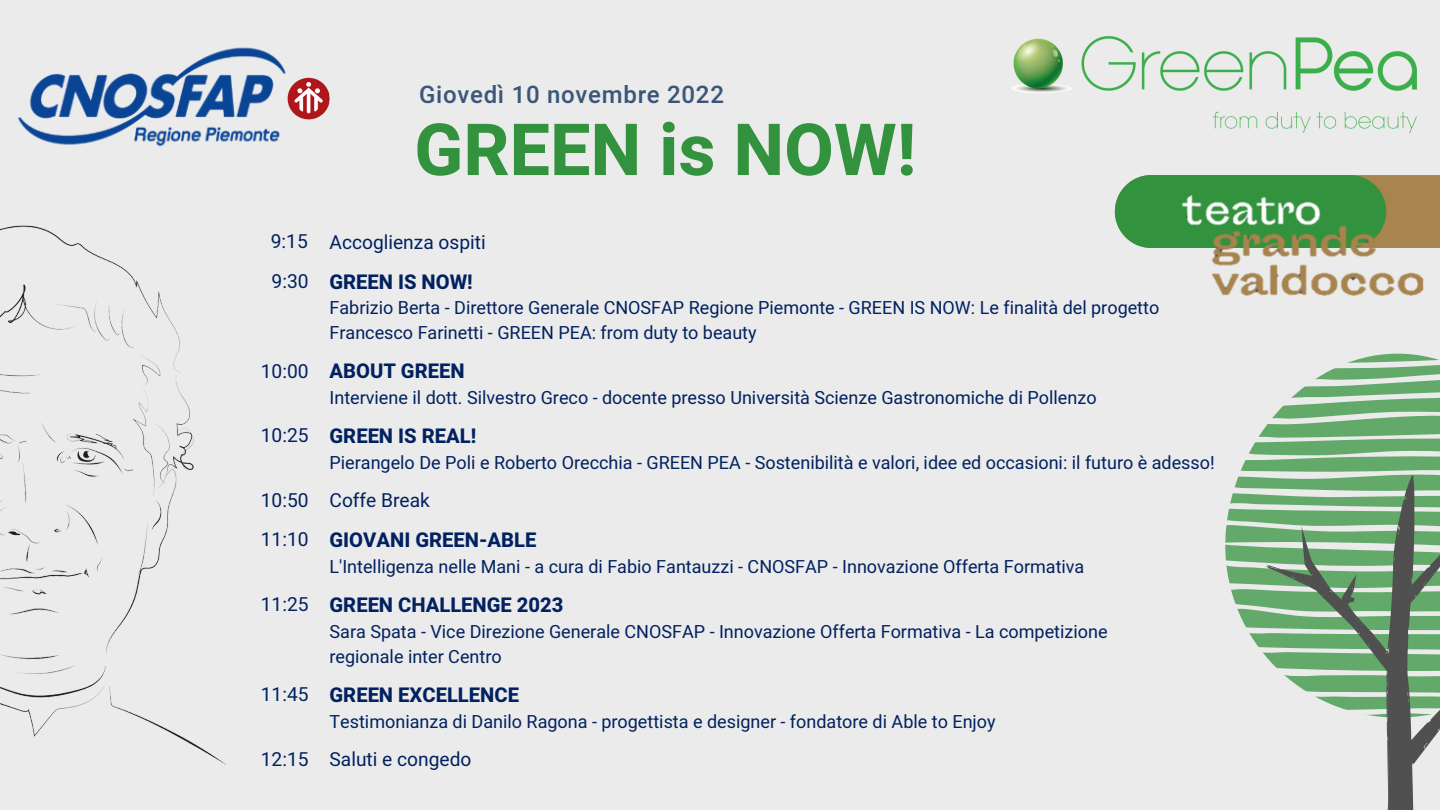
<style>
.page{position:relative;width:1440px;height:810px;background:#ebebeb}
.page>*{position:absolute;margin:0;border:0;box-sizing:border-box;transform-origin:0 0}
.t1{font:700 72px "Heebo";color:#33923d}
.t2{font:500 24px "Heebo";letter-spacing:.03em;color:#3c5679}
.t3{font:800 20.2px "Heebo";color:#012160}
.t4{font:19.2px/39.1px "Heebo";color:#012160}
.t5{font:18px/24.8px "Heebo";color:#012160}
</style>
<div class="page">
<svg style="left:1240px;top:357px;width:200px;height:118px;fill:#63a96a"></svg>
<svg style="left:1225px;top:475px;width:215px;height:335px"></svg>
<img style="left:18px;top:47px;width:293px;height:95px">
<img style="left:288px;top:78px;width:41px;height:42px">
<img style="left:1012px;top:36px;width:405px;height:96px">
<svg style="left:1115px;top:175px;width:325px;height:73px;background:#549850"></svg>
<img style="left:1154px;top:185px;width:286px;height:111px">
<img style="left:0;top:126px;width:252px;height:639px">
<h2 class="t2" style="left:419px;top:77px;width:306px">Giovedì 10 novembre 2022</h2>
<h1 class="t1" style="left:414px;top:100px;width:504px">GREEN is NOW!</h1>
<p class="t4" style="left:271px;top:223px;width:39px">9:15</p>
<p class="t4" style="left:272px;top:262px;width:39px">9:30</p>
<p class="t4" style="left:261px;top:353px;width:49px">10:00</p>
<p class="t4" style="left:261px;top:417px;width:49px">10:25</p>
<p class="t4" style="left:261px;top:482px;width:49px">10:50<br>11:10</p>
<p class="t4" style="left:261px;top:586px;width:49px">11:25</p>
<p class="t4" style="left:261px;top:676px;width:49px">11:45</p>
<p class="t4" style="left:261px;top:740px;width:49px">12:15</p>
<p class="t4" style="left:330px;top:223px;width:158px">Accoglienza ospiti</p>
<p class="t3" style="left:330px;top:268px;width:145px">GREEN IS NOW!</p>
<p class="t5" style="left:330px;top:296px;width:831px">Fabrizio Berta - Direttore Generale CNOSFAP Regione Piemonte - GREEN IS NOW: Le finalità del progetto<br>Francesco Farinetti - GREEN PEA: from duty to beauty</p>
<p class="t3" style="left:330px;top:357px;width:136px">ABOUT GREEN</p>
<p class="t5" style="left:330px;top:385px;width:769px">Interviene il dott. Silvestro Greco - docente presso Università Scienze Gastronomiche di Pollenzo</p>
<p class="t3" style="left:330px;top:422px;width:148px">GREEN IS REAL!</p>
<p class="t5" style="left:330px;top:450px;width:887px">Pierangelo De Poli e Roberto Orecchia - GREEN PEA - Sostenibilità e valori, idee ed occasioni: il futuro è adesso!</p>
<p class="t4" style="left:330px;top:481px;width:102px">Coffe Break</p>
<p class="t3" style="left:330px;top:526px;width:208px">GIOVANI GREEN-ABLE</p>
<p class="t5" style="left:330px;top:555px;width:756px">L'Intelligenza nelle Mani - a cura di Fabio Fantauzzi - CNOSFAP - Innovazione Offerta Formativa</p>
<p class="t3" style="left:330px;top:591px;width:235px">GREEN CHALLENGE 2023</p>
<p class="t5" style="left:330px;top:620px;width:780px">Sara Spata - Vice Direzione Generale CNOSFAP - Innovazione Offerta Formativa - La competizione regionale inter Centro</p>
<p class="t3" style="left:330px;top:681px;width:191px">GREEN EXCELLENCE</p>
<p class="t5" style="left:330px;top:710px;width:668px">Testimonianza di Danilo Ragona - progettista e designer - fondatore di Able to Enjoy</p>
<p class="t4" style="left:330px;top:740px;width:143px">Saluti e congedo</p>
</div>
